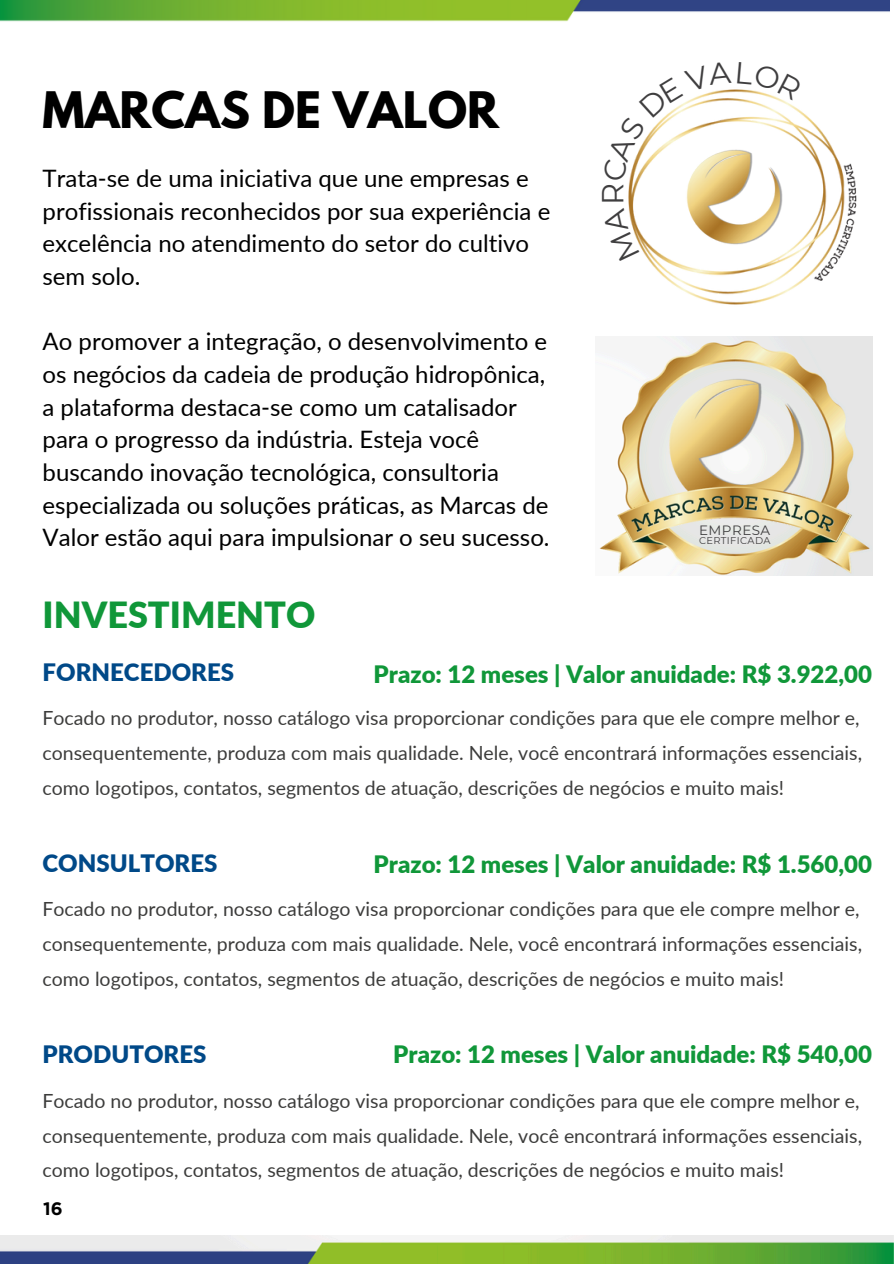
<style>
.page{position:relative;width:894px;height:1264px;background:#fff}
.page>*{position:absolute;margin:0;border:0;box-sizing:border-box;transform-origin:0 0}
.t1{font:700 44.55px "League Spartan";color:#000}
.t2{font:900 36px "Lato";color:#109739}
.t3{font:30.3px "Montserrat";color:#3f3e3f}
.t4{font:24px/32.7px "Lato";color:#010101}
.t5{font:900 24px "Lato";color:#109739}
.t6{font:900 24px "Lato";color:#004988}
.t7{font:19.5px/34.8px "Lato";color:#3c3c3b}
.t8{font:700 18px "Gotham";color:#000}
.t9{font:13.5px "Montserrat";letter-spacing:.035em;color:#3f3e3f}
.t10{font:9.9px "Montserrat";letter-spacing:.035em;color:#3f3e3f}
</style>
<div class="page">
<img style="left:0;top:0;width:888px;height:22px">
<img style="left:0;top:1235px;width:893px;height:28px">
<img style="left:628px;top:89px;width:229px;height:216px">
<img style="left:599px;top:336px;width:272px;height:240px">
<img style="left:613px;top:375px;width:242px;height:171px">
<svg style="left:628px;top:207px;width:11px;height:54px"></svg>
<svg style="left:628px;top:89px;width:103px;height:93px"></svg>
<svg style="left:737px;top:89px;width:65px;height:11px"></svg>
<p class="t1" style="left:43px;top:87px;width:458px">MARCAS DE VALOR</p>
<p class="t4" style="left:43px;top:161px;width:509px">Trata-se de uma iniciativa que une empresas e profissionais reconhecidos por sua experiência e excelência no atendimento do setor do cultivo sem solo.</p>
<p class="t4" style="left:43px;top:325px;width:508px">Ao promover a integração, o desenvolvimento e os negócios da cadeia de produção hidropônica, a plataforma destaca-se como um catalisador para o progresso da indústria. Esteja você buscando inovação tecnológica, consultoria especializada ou soluções práticas, as Marcas de Valor estão aqui para impulsionar o seu sucesso.</p>
<p class="t3" style="left:594px;top:205px;width:23px;rotate:-90deg">R</p>
<p class="t9" style="left:699px;top:521px;width:73px">EMPRESA</p>
<p class="t10" style="left:699px;top:534px;width:73px">CERTIFICADA</p>
<p class="t2" style="left:43px;top:592px;width:274px">INVESTIMENTO</p>
<p class="t6" style="left:43px;top:657px;width:193px">FORNECEDORES</p>
<p class="t7" style="left:43px;top:700px;width:820px">Focado no produtor, nosso catálogo visa proporcionar condições para que ele compre melhor e, consequentemente, produza com mais qualidade. Nele, você encontrará informações essenciais, como logotipos, contatos, segmentos de atuação, descrições de negócios e muito mais!</p>
<p class="t5" style="left:373px;top:658px;width:500px">Prazo: 12 meses | Valor anuidade: R$ 3.922,00</p>
<p class="t5" style="left:373px;top:849px;width:500px">Prazo: 12 meses | Valor anuidade: R$ 1.560,00</p>
<p class="t6" style="left:43px;top:847px;width:176px">CONSULTORES</p>
<p class="t7" style="left:43px;top:891px;width:820px">Focado no produtor, nosso catálogo visa proporcionar condições para que ele compre melhor e, consequentemente, produza com mais qualidade. Nele, você encontrará informações essenciais, como logotipos, contatos, segmentos de atuação, descrições de negócios e muito mais!</p>
<h5 class="t5" style="left:393px;top:1039px;width:480px">Prazo: 12 meses | Valor anuidade: R$ 540,00</h5>
<p class="t6" style="left:43px;top:1039px;width:165px">PRODUTORES</p>
<h5 class="t7" style="left:43px;top:1082px;width:820px">Focado no produtor, nosso catálogo visa proporcionar condições para que ele compre melhor e, consequentemente, produza com mais qualidade. Nele, você encontrará informações essenciais, como logotipos, contatos, segmentos de atuação, descrições de negócios e muito mais!</h5>
<p class="t8" style="left:43px;top:1197px;width:21px">16</p>
</div>
